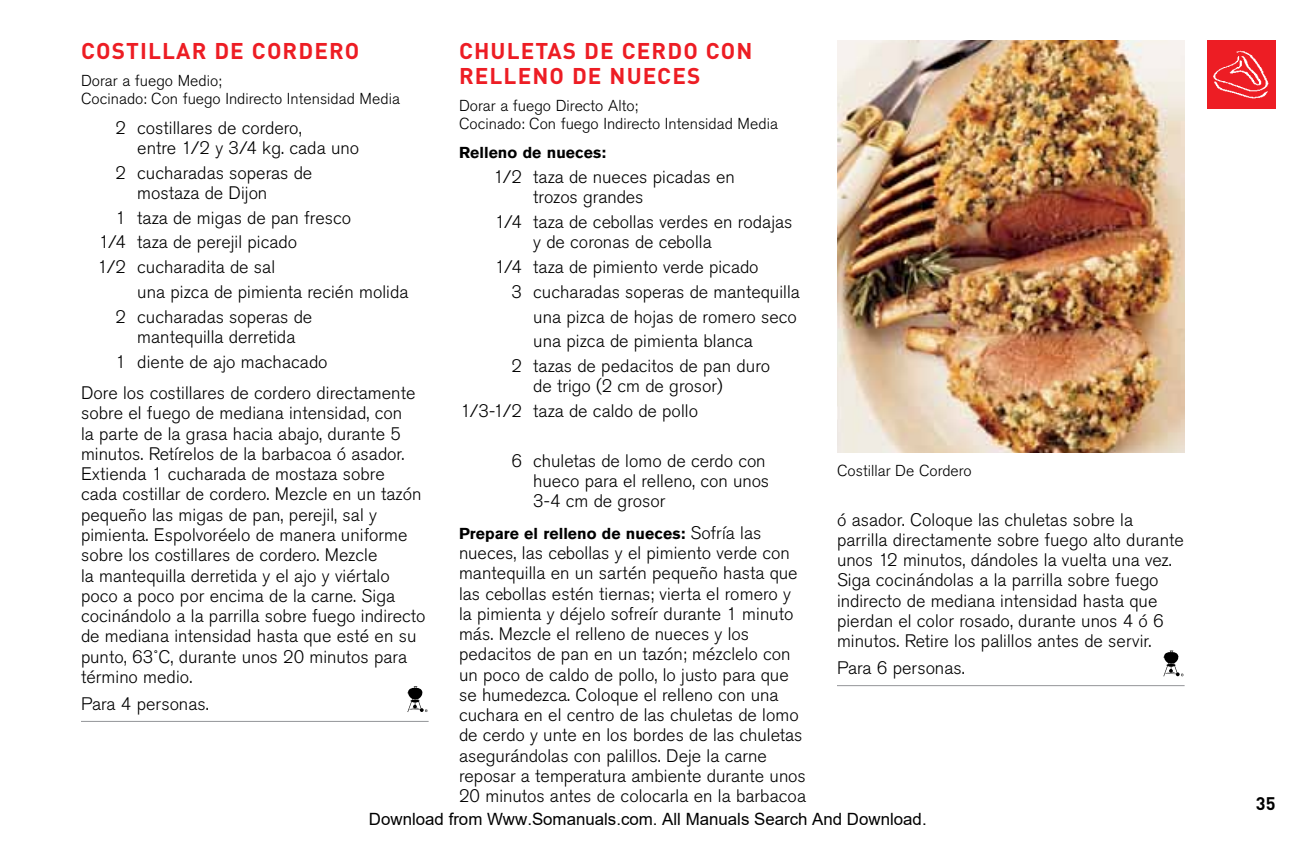
<style>
.page{position:relative;width:1296px;height:851px;background:#fff}
.page>*{position:absolute;margin:0;border:0;box-sizing:border-box;transform-origin:0 0}
.t1{font:22.5px/24.8px "DI Nkerned";letter-spacing:.05em;color:#ed1d24}
.t2{font:300 18px/20.2px "Akzidenz Grotesk BQ";letter-spacing:.005em;color:#000}
.t3{font:18px "DI Nkerned";color:#000}
.t4{font:16.88px "Arial";color:#000}
.t5{font:300 15.75px/18px "Akzidenz Grotesk BQ";letter-spacing:.005em;color:#000}
.t6{font:700 15.75px "Akzidenz Grotesk BQ";letter-spacing:.005em;color:#000}
.s1{font-weight:300;font-size:18px}
</style>
<div class="page">
<div style="left:1207px;top:40px;width:69px;height:69px;background:#ed1d24"></div>
<img style="left:1213px;top:50px;width:56px;height:49px">
<hr style="left:81px;top:721px;width:348px;height:1px;background:#939598">
<svg style="left:407px;top:686px;width:21px;height:26px"></svg>
<hr style="left:837px;top:685px;width:348px;height:1px;background:#939598">
<svg style="left:1163px;top:650px;width:21px;height:26px"></svg>
<img style="left:837px;top:40px;width:348px;height:412px">
<p class="t1" style="left:81px;top:38px;width:280px">COSTILLAR DE CORDERO</p>
<p class="t5" style="left:81px;top:72px;width:320px">Dorar a fuego Medio;<br>Cocinado: Con fuego Indirecto Intensidad Media</p>
<p class="t2" style="left:137px;top:117px;width:223px;text-indent:-22px">2 costillares de cordero,<br>entre 1/2 y 3/4 kg. cada uno</p>
<p class="t2" style="left:137px;top:162px;width:176px;text-indent:-22px">2 cucharadas soperas de mostaza de Dijon</p>
<p class="t2" style="left:97px;top:205px;width:255px;line-height:24.8px;text-indent:18px">1 taza de migas de pan fresco<br>1/4 taza de perejil picado<br>1/2 cucharadita de sal</p>
<p class="t2" style="left:115px;top:279px;width:295px;line-height:24.8px;text-indent:22px">una pizca de pimienta recién molida<br>2 cucharadas soperas de</p>
<p class="t2" style="left:115px;top:324px;width:214px;line-height:24.8px;text-align:center">mantequilla derretida<br>1 diente de ajo machacado</p>
<p class="t2" style="left:81px;top:383px;width:346px">Dore los costillares de cordero directamente sobre el fuego de mediana intensidad, con<br>la parte de la grasa hacia abajo, durante 5 minutos. Retírelos de la barbacoa ó asador.<br>Extienda 1 cucharada de mostaza sobre<br>cada costillar de cordero. Mezcle en un tazón pequeño las migas de pan, perejil, sal y pimienta. Espolvoréelo de manera uniforme sobre los costillares de cordero. Mezcle<br>la mantequilla derretida y el ajo y viértalo poco a poco por encima de la carne. Siga cocinándolo a la parrilla sobre fuego indirecto de mediana intensidad hasta que esté en su punto, 63˚C, durante unos 20 minutos para término medio.</p>
<p class="t2" style="left:81px;top:693px;width:129px">Para 4 personas.</p>
<p class="t1" style="left:459px;top:38px;width:295px">CHULETAS DE CERDO CON<br>RELLENO DE NUECES</p>
<p class="t5" style="left:459px;top:97px;width:320px">Dorar a fuego Directo Alto;<br>Cocinado: Con fuego Indirecto Intensidad Media</p>
<p class="t6" style="left:459px;top:144px;width:149px">Relleno de nueces:</p>
<p class="t2" style="left:533px;top:167px;width:203px;text-indent:-40px">1/2 taza de nueces picadas en trozos grandes</p>
<p class="t2" style="left:533px;top:212px;width:261px;text-indent:-38px">1/4 taza de cebollas verdes en rodajas y de coronas de cebolla</p>
<p class="t2" style="left:495px;top:257px;width:265px">1/4 taza de pimiento verde picado</p>
<p class="t2" style="left:511px;top:282px;width:290px">3 cucharadas soperas de mantequilla</p>
<p class="t2" style="left:533px;top:306px;width:265px">una pizca de hojas de romero seco</p>
<p class="t2" style="left:533px;top:331px;width:221px">una pizca de pimienta blanca</p>
<p class="t2" style="left:511px;top:356px;width:260px">2 tazas de pedacitos de pan duro</p>
<p class="t2" style="left:460px;top:374px;width:264px;line-height:24.8px;text-indent:73px">de trigo (2 cm de grosor)<br>1/3-1/2 taza de caldo de pollo</p>
<p class="t2" style="left:533px;top:450px;width:237px;text-indent:-22px">6 chuletas de lomo de cerdo con hueco para el relleno, con unos<br>3-4 cm de grosor</p>
<p class="t6" style="left:459px;top:524px;width:304px">Prepare el relleno de nueces: <span class="s1">Sofría las</span></p>
<p class="t2" style="left:459px;top:543px;width:349px">nueces, las cebollas y el pimiento verde con mantequilla en un sartén pequeño hasta que las cebollas estén tiernas; vierta el romero y la pimienta y déjelo sofreír durante 1 minuto más. Mezcle el relleno de nueces y los pedacitos de pan en un tazón; mézclelo con un poco de caldo de pollo, lo justo para que se humedezca. Coloque el relleno con una cuchara en el centro de las chuletas de lomo de cerdo y unte en los bordes de las chuletas asegurándolas con palillos. Deje la carne reposar a temperatura ambiente durante unos 20 minutos antes de colocarla en la barbacoa</p>
<p class="t5" style="left:837px;top:462px;width:136px">Costillar De Cordero</p>
<p class="t2" style="left:837px;top:509px;width:348px">ó asador. Coloque las chuletas sobre la parrilla directamente sobre fuego alto durante unos 12 minutos, dándoles la vuelta una vez.<br>Siga cocinándolas a la parrilla sobre fuego indirecto de mediana intensidad hasta que pierdan el color rosado, durante unos 4 ó 6 minutos. Retire los palillos antes de servir.</p>
<p class="t2" style="left:837px;top:658px;width:129px">Para 6 personas.</p>
<p class="t4" style="left:369px;top:809px;width:559px">Download from Www.Somanuals.com. All Manuals Search And Download.</p>
<p class="t3" style="left:1256px;top:792px;width:21px">35</p>
</div>
